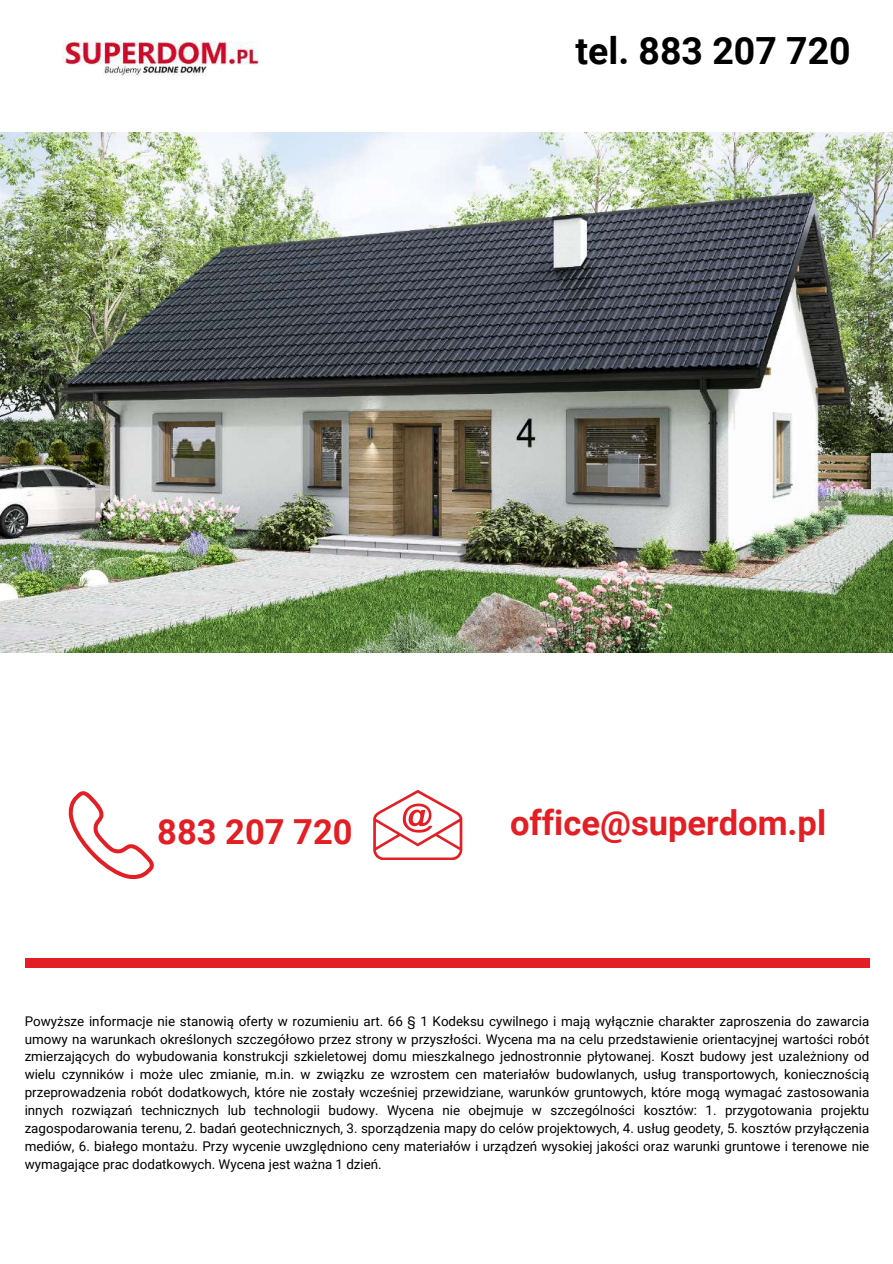
<style>
.page{position:relative;width:893px;height:1264px;background:#fff}
.page>*{position:absolute;margin:0;border:0;box-sizing:border-box;transform-origin:0 0}
.t1{font:700 37.5px "Roboto";color:#000}
.t2{font:700 34.5px "Roboto";color:#e31e24}
.t3{font:13.35px/17.9px "Roboto";color:#000;text-align:justify}
</style>
<div class="page">
<div style="left:25px;top:958px;width:844px;height:9px;background:#e31e24"></div>
<svg style="left:68px;top:791px;width:86px;height:88px"></svg>
<svg style="left:373px;top:790px;width:89px;height:69px"></svg>
<img style="left:0;top:133px;width:892px;height:519px">
<img style="left:62px;top:41px;width:197px;height:35px">
<h1 class="t1" style="left:575px;top:30px;width:276px">tel. 883 207 720</h1>
<h2 class="t2" style="left:157px;top:811px;width:197px">883 207 720</h2>
<h2 class="t2" style="left:510px;top:803px;width:317px">office@superdom.pl</h2>
<p class="t3" style="left:25px;top:1012px;width:846px">Powyższe informacje nie stanowią oferty w rozumieniu art. 66 § 1 Kodeksu cywilnego i mają wyłącznie charakter zaproszenia do zawarcia umowy na warunkach określonych szczegółowo przez strony w przyszłości. Wycena ma na celu przedstawienie orientacyjnej wartości robót zmierzających do wybudowania konstrukcji szkieletowej domu mieszkalnego jednostronnie płytowanej. Koszt budowy jest uzależniony od wielu czynników i może ulec zmianie, m.in. w związku ze wzrostem cen materiałów budowlanych, usług transportowych, koniecznością przeprowadzenia robót dodatkowych, które nie zostały wcześniej przewidziane, warunków gruntowych, które mogą wymagać zastosowania innych rozwiązań technicznych lub technologii budowy. Wycena nie obejmuje w szczególności kosztów: 1. przygotowania projektu zagospodarowania terenu, 2. badań geotechnicznych, 3. sporządzenia mapy do celów projektowych, 4. usług geodety, 5. kosztów przyłączenia mediów, 6. białego montażu. Przy wycenie uwzględniono ceny materiałów i urządzeń wysokiej jakości oraz warunki gruntowe i terenowe nie wymagające prac dodatkowych. Wycena jest ważna 1 dzień.</p>
</div>
